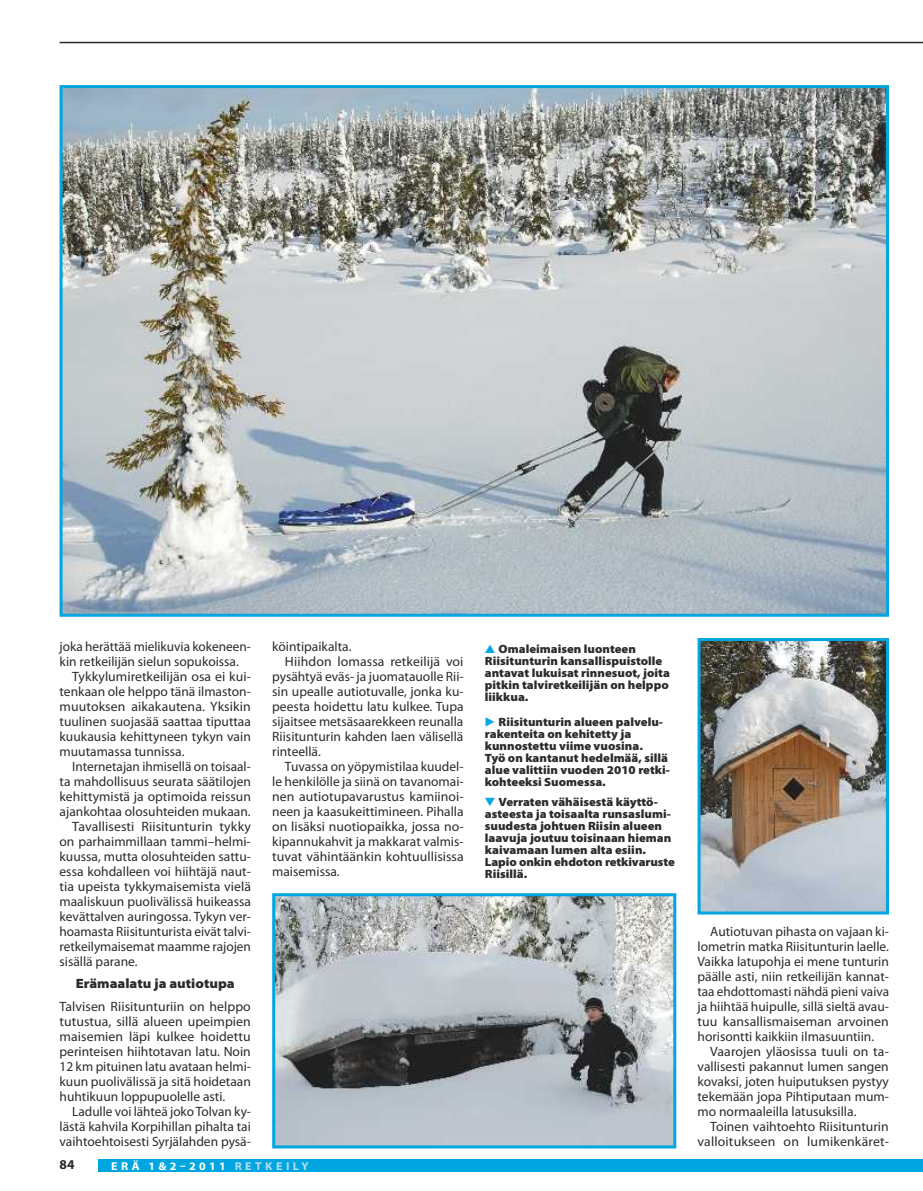
<style>
.page{position:relative;width:923px;height:1191px;background:#fff}
.page>*{position:absolute;margin:0;border:0;box-sizing:border-box;transform-origin:0 0}
.t1{font:13.5px/15px "Myriad Pro";color:#2b2b2a;text-align:justify}
.t2{font:900 semi-expanded 13.5px "Myriad Pro";color:#2b2b2a}
.t3{font:700 13.5px "Myriad Pro";color:#2b2b2a}
.t4{font:900 12px/12px "Myriad Pro";color:#2b2b2a;scale:1.05 1}
.t5{font:700 11.4px "Myriad Pro";letter-spacing:.29em;color:#fefefe;scale:1.05 1}
.s1{color:#b7dbf4}
.s2{color:#00a6e0}
</style>
<div class="page">
<hr style="left:60px;top:42px;width:863px;height:1px;background:#2b2b2a">
<div style="left:98px;top:1159px;width:825px;height:12px;background:#00a6e0"></div>
<img style="left:64px;top:89px;width:821px;height:524px">
<div style="left:60px;top:85px;width:829px;height:532px;border:3px solid #00a6e0"></div>
<img style="left:276px;top:897px;width:396px;height:247px">
<div style="left:272px;top:893px;width:404px;height:255px;border:3px solid #00a6e0"></div>
<img style="left:701px;top:642px;width:184px;height:268px">
<div style="left:697px;top:638px;width:192px;height:276px;border:3px solid #00a6e0"></div>
<p class="t1" style="left:60px;top:639px;width:193px">joka herättää mielikuvia kokeneen-</p>
<p class="t1" style="left:60px;top:654px;width:181px">kin retkeilijän sielun sopukoissa.</p>
<p class="t1" style="left:72px;top:669px;width:180px">Tykkylumiretkeilijän osa ei kui-</p>
<p class="t1" style="left:60px;top:684px;width:193px">tenkaan ole helppo tänä ilmaston-</p>
<p class="t1" style="left:60px;top:699px;width:193px">muutoksen aikakautena. Yksikin</p>
<p class="t1" style="left:60px;top:714px;width:193px">tuulinen suojasää saattaa tiputtaa</p>
<p class="t1" style="left:60px;top:729px;width:193px">kuukausia kehittyneen tykyn vain</p>
<p class="t1" style="left:60px;top:744px;width:126px">muutamassa tunnissa.</p>
<p class="t1" style="left:72px;top:759px;width:180px">Internetajan ihmisellä on toisaal-</p>
<p class="t1" style="left:60px;top:774px;width:193px">ta mahdollisuus seurata säätilojen</p>
<p class="t1" style="left:60px;top:789px;width:193px">kehittymistä ja optimoida reissun</p>
<p class="t1" style="left:60px;top:804px;width:193px">ajankohtaa olosuhteiden mukaan.</p>
<p class="t1" style="left:72px;top:819px;width:180px">Tavallisesti Riisitunturin tykky</p>
<p class="t1" style="left:60px;top:834px;width:193px">on parhaimmillaan tammi–helmi-</p>
<p class="t1" style="left:60px;top:849px;width:193px">kuussa, mutta olosuhteiden sattu-</p>
<p class="t1" style="left:60px;top:864px;width:193px">essa kohdalleen voi hiihtäjä naut-</p>
<p class="t1" style="left:60px;top:879px;width:193px">tia upeista tykkymaisemista vielä</p>
<p class="t1" style="left:60px;top:894px;width:193px">maaliskuun puolivälissä huikeassa</p>
<p class="t1" style="left:60px;top:909px;width:193px">kevättalven auringossa. Tykyn ver-</p>
<p class="t1" style="left:60px;top:924px;width:193px">hoamasta Riisitunturista eivät talvi-</p>
<p class="t1" style="left:60px;top:939px;width:193px">retkeilymaisemat maamme rajojen</p>
<p class="t1" style="left:60px;top:954px;width:80px">sisällä parane.</p>
<p class="t2" style="left:76px;top:975px;width:160px">Erämaalatu ja autiotupa</p>
<p class="t1" style="left:60px;top:999px;width:193px">Talvisen Riisitunturiin on helppo tutustua, sillä alueen upeimpien maisemien läpi kulkee hoidettu perinteisen hiihtotavan latu. Noin 12 km pituinen latu avataan helmi&shy;kuun puolivälissä ja sitä hoidetaan huhtikuun loppupuolelle asti.</p>
<p class="t1" style="left:60px;top:1104px;width:193px;text-indent:13px">Ladulle voi lähteä joko Tolvan ky&shy;lästä kahvila Korpihillan pihalta tai vaihtoehtoisesti Syrjälahden pysä-</p>
<p class="t1" style="left:272px;top:639px;width:81px">köintipaikalta.</p>
<p class="t1" style="left:285px;top:654px;width:180px">Hiihdon lomassa retkeilijä voi</p>
<p class="t1" style="left:272px;top:669px;width:193px">pysähtyä eväs- ja juomatauolle Rii-</p>
<p class="t1" style="left:272px;top:684px;width:193px">sin upealle autiotuvalle, jonka ku-</p>
<p class="t1" style="left:272px;top:699px;width:193px">peesta hoidettu latu kulkee. Tupa</p>
<p class="t1" style="left:272px;top:714px;width:193px">sijaitsee metsäsaarekkeen reunalla</p>
<p class="t1" style="left:272px;top:729px;width:193px">Riisitunturin kahden laen välisellä</p>
<p class="t1" style="left:272px;top:744px;width:50px">rinteellä.</p>
<p class="t1" style="left:285px;top:759px;width:180px">Tuvassa on yöpymistilaa kuudel-</p>
<p class="t1" style="left:272px;top:774px;width:193px">le henkilölle ja siinä on tavanomai-</p>
<p class="t1" style="left:272px;top:789px;width:193px">nen autiotupavarustus kamiinoi-</p>
<p class="t1" style="left:272px;top:804px;width:193px">neen ja kaasukeittimineen. Pihalla</p>
<p class="t1" style="left:272px;top:819px;width:193px">on lisäksi nuotiopaikka, jossa no-</p>
<p class="t1" style="left:272px;top:834px;width:193px">kipannukahvit ja makkarat valmis-</p>
<p class="t1" style="left:272px;top:849px;width:193px">tuvat vähintäänkin kohtuullisissa</p>
<p class="t1" style="left:272px;top:864px;width:69px">maisemissa.</p>
<p class="t3" style="left:60px;top:1155px;width:16px">84</p>
<p class="t5" style="left:111px;top:1158px;width:190px">ERÄ 1&amp;2–2011 <span class="s1">RETKEILY</span></p>
<p class="t4" style="left:485px;top:643px;width:178px"><span class="s2">▲</span> Omaleimaisen luonteen<br>Riisitunturin kansallispuistolle antavat lukuisat rinnesuot, joita pitkin talviretkeilijän on helppo liikkua.</p>
<p class="t4" style="left:485px;top:716px;width:178px;text-indent:14px">Riisitunturin alueen palvelu&shy;rakenteita on kehitetty ja kunnostettu viime vuosina.<br>Työ on kantanut hedelmää, sillä alue valittiin vuoden 2010 retki&shy;kohteeksi Suomessa.</p>
<p class="t4" style="left:485px;top:795px;width:182px"><span class="s2">★</span> Verraten vähäisestä käyttö&shy;asteesta ja toisaalta runsaslumi&shy;suudesta johtuen Riisin alueen laavuja joutuu toisinaan hieman kaivamaan lumen alta esiin.<br>Lapio onkin ehdoton retkivaruste<br>Riisillä.</p>
<p class="t1" style="left:697px;top:924px;width:193px;text-indent:13px">Autiotuvan pihasta on vajaan ki&shy;lometrin matka Riisitunturin laelle.<br>Vaikka latupohja ei mene tunturin päälle asti, niin retkeilijän kannat&shy;taa ehdottomasti nähdä pieni vaiva ja hiihtää huipulle, sillä sieltä avau&shy;tuu kansallismaiseman arvoinen horisontti kaikkiin ilmasuuntiin.</p>
<p class="t1" style="left:697px;top:1044px;width:193px;text-indent:13px">Vaarojen yläosissa tuuli on ta&shy;vallisesti pakannut lumen sangen kovaksi, joten huiputuksen pystyy tekemään jopa Pihtiputaan mum&shy;mo normaaleilla latusuksilla.</p>
<p class="t1" style="left:697px;top:1119px;width:193px;text-align:right">Toinen vaihtoehto Riisitunturin valloitukseen on lumikenkäret-</p>
</div>
